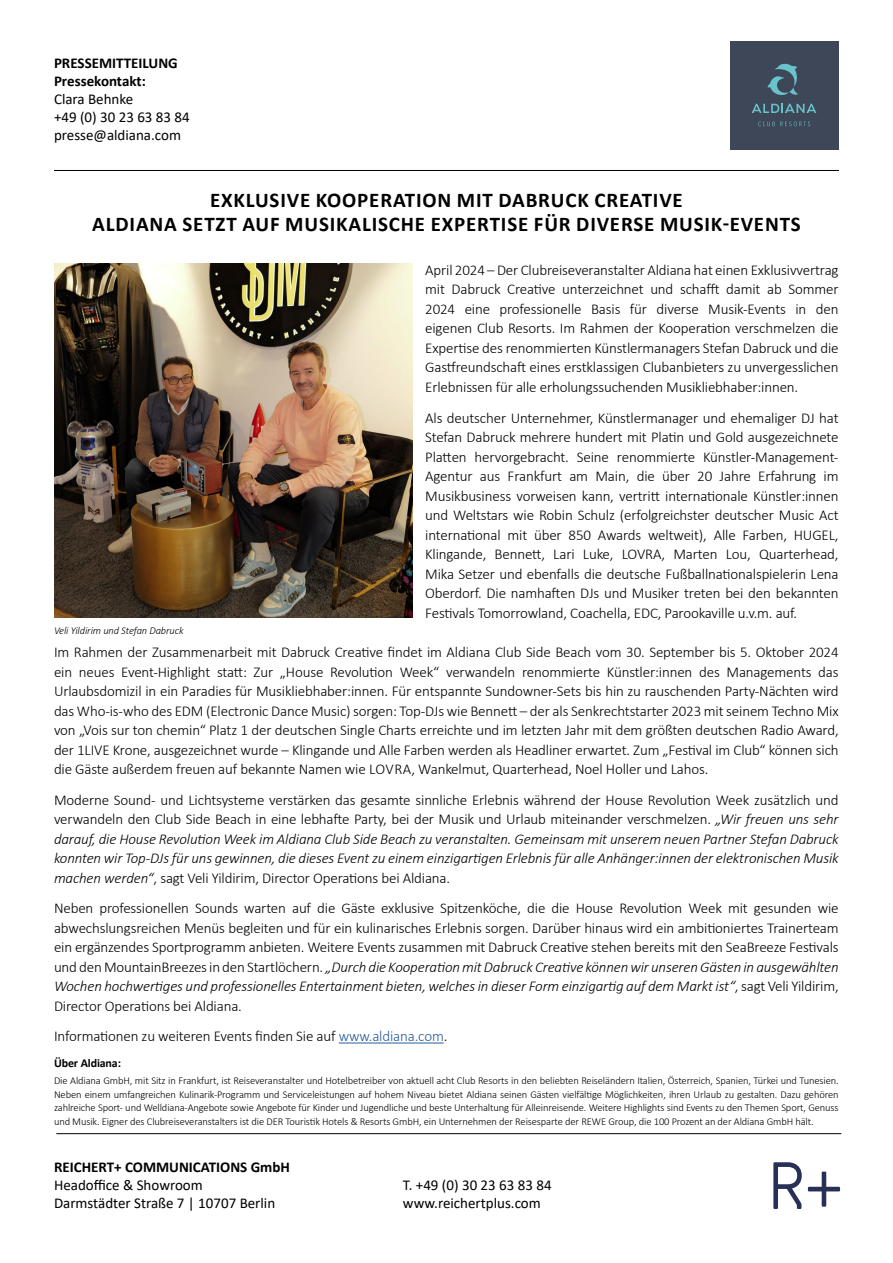
<style>
.page{position:relative;width:893px;height:1263px;background:#fff}
.page>*{position:absolute;margin:0;border:0;box-sizing:border-box;transform-origin:0 0}
.t1{font:71.85px "Neighbourhood 2012";color:#293057}
.t2{font:700 21px/24px "Calibri";letter-spacing:.04em;color:#000;text-align:center}
.t3{font:300 15px/19.5px "Calibri";letter-spacing:-.01em;color:#000;text-align:justify}
.t4{font:italic 300 15px/19.5px "Calibri";letter-spacing:-.01em;color:#000;text-align:justify}
.t5{font:15px/18px "Calibri";color:#000}
.t6{font:700 15px/18px "Calibri";color:#000}
.t7{font:700 12px "Calibri";letter-spacing:-.01em;color:#000}
.t8{font:300 10.5px/13.5px "Calibri";letter-spacing:-.01em;color:#000;text-align:justify}
.t9{font:italic 300 10.5px "Calibri";letter-spacing:-.01em;color:#000}
.s1{font-style:normal}
.s2{font-style:italic}
.s3{color:#275b9b}
</style>
<div class="page">
<hr style="left:339px;top:1043px;width:105px;height:1px;background:#275b9b">
<img style="left:54px;top:264px;width:358px;height:354px">
<hr style="left:54px;top:170px;width:785px;height:1px;background:#000">
<hr style="left:56px;top:1133px;width:785px;height:1px;background:#000">
<div style="left:730px;top:41px;width:108px;height:108px;background:#3e4757"></div>
<svg style="left:758px;top:121px;width:52px;height:5px"></svg>
<svg style="left:767px;top:63px;width:31px;height:32px"></svg>
<svg style="left:752px;top:104px;width:64px;height:9px"></svg>
<p class="t6" style="left:54px;top:54px;width:125px">PRESSEMITTEILUNG<br>Pressekontakt:</p>
<p class="t5" style="left:54px;top:89px;width:137px">Clara Behnke<br>+49 (0) 30 23 63 83 84 presse@aldiana.com</p>
<h2 class="t2" style="left:92px;top:188px;width:710px">EXKLUSIVE KOOPERATION MIT DABRUCK CREATIVE<br>ALDIANA SETZT AUF MUSIKALISCHE EXPERTISE FÜR DIVERSE MUSIK-EVENTS</h2>
<p class="t3" style="left:425px;top:260px;width:415px">April 2024 – Der Clubreiseveranstalter Aldiana hat einen Exklusivvertrag mit Dabruck Creative unterzeichnet und schafft damit ab Sommer 2024 eine professionelle Basis für diverse Musik-Events in den eigenen Club Resorts. Im Rahmen der Kooperation verschmelzen die Expertise des renommierten Künstlermanagers Stefan Dabruck und die Gastfreundschaft eines erstklassigen Clubanbieters zu unvergesslichen Erlebnissen für alle erholungssuchenden Musikliebhaber:innen.</p>
<p class="t3" style="left:425px;top:408px;width:415px">Als deutscher Unternehmer, Künstlermanager und ehemaliger DJ hat Stefan Dabruck mehrere hundert mit Platin und Gold ausgezeichnete Platten hervorgebracht. Seine renommierte Künstler-Management-Agentur aus Frankfurt am Main, die über 20 Jahre Erfahrung im Musikbusiness vorweisen kann, vertritt internationale Künstler:innen und Weltstars wie Robin Schulz (erfolgreichster deutscher Music Act international mit über 850 Awards weltweit), Alle Farben, HUGEL, Klingande, Bennett, Lari Luke, LOVRA, Marten Lou, Quarterhead, Mika Setzer und ebenfalls die deutsche Fußballnationalspielerin Lena Oberdorf. Die namhaften DJs und Musiker treten bei den bekannten Festivals Tomorrowland, Coachella, EDC, Parookaville u.v.m. auf.</p>
<p class="t3" style="left:54px;top:642px;width:786px">Im Rahmen der Zusammenarbeit mit Dabruck Creative findet im Aldiana Club Side Beach vom 30. September bis 5. Oktober 2024 ein neues Event-Highlight statt: Zur „House Revolution Week“ verwandeln renommierte Künstler:innen des Managements das Urlaubsdomizil in ein Paradies für Musikliebhaber:innen. Für entspannte Sundowner-Sets bis hin zu rauschenden Party-Nächten wird das Who-is-who des EDM (Electronic Dance Music) sorgen: Top-DJs wie Bennett – der als Senkrechtstarter 2023 mit seinem Techno Mix von „Vois sur ton chemin“ Platz 1 der deutschen Single Charts erreichte und im letzten Jahr mit dem größten deutschen Radio Award, der 1LIVE Krone, ausgezeichnet wurde – Klingande und Alle Farben werden als Headliner erwartet. Zum „Festival im Club“ können sich die Gäste außerdem freuen auf bekannte Namen wie LOVRA, Wankelmut, Quarterhead, Noel Holler und Lahos.</p>
<p class="t4" style="left:54px;top:790px;width:786px"><span class="s1">Moderne Sound- und Lichtsysteme verstärken das gesamte sinnliche Erlebnis während der House Revolution Week zusätzlich und verwandeln den Club Side Beach in eine lebhafte Party, bei der Musik und Urlaub miteinander verschmelzen.</span> „Wir freuen uns sehr darauf, die House Revolution Week im Aldiana Club Side Beach zu veranstalten. Gemeinsam mit unserem neuen Partner Stefan Dabruck konnten wir Top-DJs für uns gewinnen, die dieses Event zu einem einzigartigen Erlebnis für alle Anhänger:innen der elektronischen Musik machen werden“<span class="s1">, sagt Veli Yildirim, Director Operations bei Aldiana.</span></p>
<p class="t3" style="left:54px;top:898px;width:786px">Neben professionellen Sounds warten auf die Gäste exklusive Spitzenköche, die die House Revolution Week mit gesunden wie abwechslungsreichen Menüs begleiten und für ein kulinarisches Erlebnis sorgen. Darüber hinaus wird ein ambitioniertes Trainerteam ein ergänzendes Sportprogramm anbieten. Weitere Events zusammen mit Dabruck Creative stehen bereits mit den SeaBreeze Festivals und den MountainBreezes in den Startlöchern. <span class="s2">„Durch die Kooperation mit Dabruck Creative können wir unseren Gästen in ausgewählten Wochen hochwertiges und professionelles Entertainment bieten, welches in dieser Form einzigartig auf dem Markt ist“</span>, sagt Veli Yildirim, Director Operations bei Aldiana.</p>
<p class="t3" style="left:54px;top:1026px;width:395px">Informationen zu weiteren Events finden Sie auf <span class="s3">www.aldiana.com</span>.</p>
<p class="t7" style="left:54px;top:1055px;width:69px">Über Aldiana:</p>
<p class="t8" style="left:54px;top:1074px;width:786px">Die Aldiana GmbH, mit Sitz in Frankfurt, ist Reiseveranstalter und Hotelbetreiber von aktuell acht Club Resorts in den beliebten Reiseländern Italien, Österreich, Spanien, Türkei und Tunesien.<br>Neben einem umfangreichen Kulinarik-Programm und Serviceleistungen auf hohem Niveau bietet Aldiana seinen Gästen vielfältige Möglichkeiten, ihren Urlaub zu gestalten. Dazu gehören zahlreiche Sport- und Welldiana-Angebote sowie Angebote für Kinder und Jugendliche und beste Unterhaltung für Alleinreisende. Weitere Highlights sind Events zu den Themen Sport, Genuss und Musik. Eigner des Clubreiseveranstalters ist die DER Touristik Hotels &amp; Resorts GmbH, ein Unternehmen der Reisesparte der REWE Group, die 100 Prozent an der Aldiana GmbH hält.</p>
<p class="t6" style="left:54px;top:1158px;width:237px">REICHERT+ COMMUNICATIONS GmbH</p>
<p class="t5" style="left:54px;top:1175px;width:223px">Headoffice &amp; Showroom<br>Darmstädter Straße 7 | 10707 Berlin</p>
<p class="t5" style="left:403px;top:1175px;width:150px">T. +49 (0) 30 23 63 83 84 www.reichertplus.com</p>
<p class="t9" style="left:54px;top:624px;width:131px">Veli Yildirim und Stefan Dabruck</p>
<h1 class="t1" style="left:768px;top:1152px;width:76px">R+</h1>
</div>
